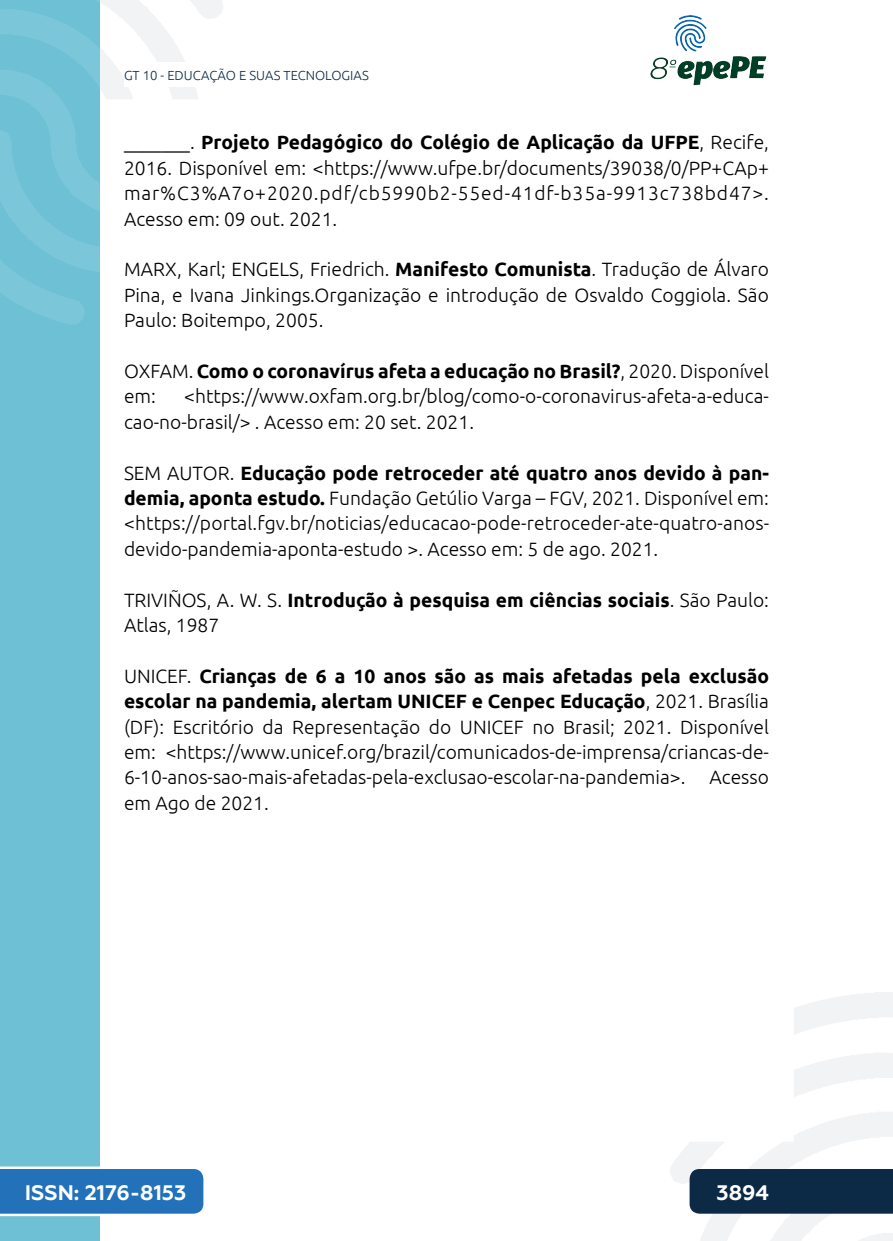
<style>
.page{position:relative;width:893px;height:1241px;background:#fff}
.page>*{position:absolute;margin:0;border:0;box-sizing:border-box;transform-origin:0 0}
.t1{font:700 21px "Geometria";color:#fff}
._11_REFERENCIAS{font:300 19.25px/25.4px "Ubuntu";color:#000;text-align:justify}
._11_REFERENCIAS-2{font:700 19.25px/25.4px "Ubuntu";color:#000}
.t2{font:300 13.12px "Ubuntu";color:#0c2a46}
.s1{font-weight:700}
.s2{font-weight:300}
</style>
<div class="page">
<svg style="left:670px;top:992px;width:223px;height:248px"></svg>
<svg style="left:99px;top:0;width:124px;height:324px"></svg>
<img style="left:650px;top:15px;width:117px;height:71px">
<div style="left:0;top:0;width:99px;height:1240px;background:#6ec0d5"></div>
<svg style="left:0;top:0;width:99px;height:325px"></svg>
<svg style="left:0;top:1166px;width:203px;height:49px;background:#367dbf"></svg>
<div style="left:690px;top:1168px;width:203px;height:45px;background:#0c2a46"></div>
<div style="left:124px;top:62px;width:516px;height:25px;background:#fff"></div>
<p class="t2" style="left:124px;top:67px;width:246px">GT 10 - EDUCAÇÃO E SUAS TECNOLOGIAS</p>
<p class="_11_REFERENCIAS" style="left:124px;top:129px;width:646px">_______. <span class="s1">Projeto Pedagógico do Colégio de Aplicação da UFPE</span>, Recife, 2016. Disponível em: &lt;https://www.ufpe.br/documents/39038/0/PP+CAp+ mar%C3%A7o+2020.pdf/cb5990b2-55ed-41df-b35a-9913c738bd47&gt;.<br>Acesso em: 09 out. 2021.</p>
<p class="_11_REFERENCIAS" style="left:124px;top:256px;width:646px">MARX, Karl; ENGELS, Friedrich. <span class="s1">Manifesto Comunista</span>. Tradução de Álvaro Pina, e Ivana Jinkings.Organização e introdução de Osvaldo Coggiola. São Paulo: Boitempo, 2005.</p>
<p class="_11_REFERENCIAS-2" style="left:124px;top:358px;width:646px"><span class="s2">OXFAM.</span> Como o coronavírus afeta a educação no Brasil?<span class="s2">, 2020. Disponível em:</span></p>
<p class="_11_REFERENCIAS" style="left:124px;top:383px;width:646px;text-indent:60px">&lt;https://www.oxfam.org.br/blog/como-o-coronavirus-afeta-a-educa&shy;cao-no-brasil/&gt; . Acesso em: 20 set. 2021.</p>
<p class="_11_REFERENCIAS" style="left:124px;top:459px;width:647px">SEM AUTOR. <span class="s1">Educação pode retroceder até quatro anos devido à pan&shy;demia, aponta estudo.</span> Fundação Getúlio Varga – FGV, 2021. Disponível em: &lt;https://portal.fgv.br/noticias/educacao-pode-retroceder-ate-quatro-anos&shy;devido-pandemia-aponta-estudo &gt;. Acesso em: 5 de ago. 2021.</p>
<p class="_11_REFERENCIAS-2" style="left:124px;top:586px;width:646px"><span class="s2">TRIVIÑOS, A. W. S.</span> Introdução à pesquisa em ciências sociais<span class="s2">. São Paulo:<br>Atlas, 1987</span></p>
<p class="_11_REFERENCIAS" style="left:124px;top:662px;width:646px">UNICEF. <span class="s1">Crianças de 6 a 10 anos são as mais afetadas pela exclusão escolar na pandemia, alertam UNICEF e Cenpec Educação</span>, 2021. Brasília (DF): Escritório da Representação do UNICEF no Brasil; 2021. Disponível em: &lt;https://www.unicef.org/brazil/comunicados-de-imprensa/criancas-de-6-10-anos-sao-mais-afetadas-pela-exclusao-escolar-na-pandemia&gt;. Acesso em Ago de 2021.</p>
<p class="t1" style="left:25px;top:1179px;width:163px">ISSN: 2176-8153</p>
<p class="t1" style="left:717px;top:1179px;width:54px">3894</p>
</div>
